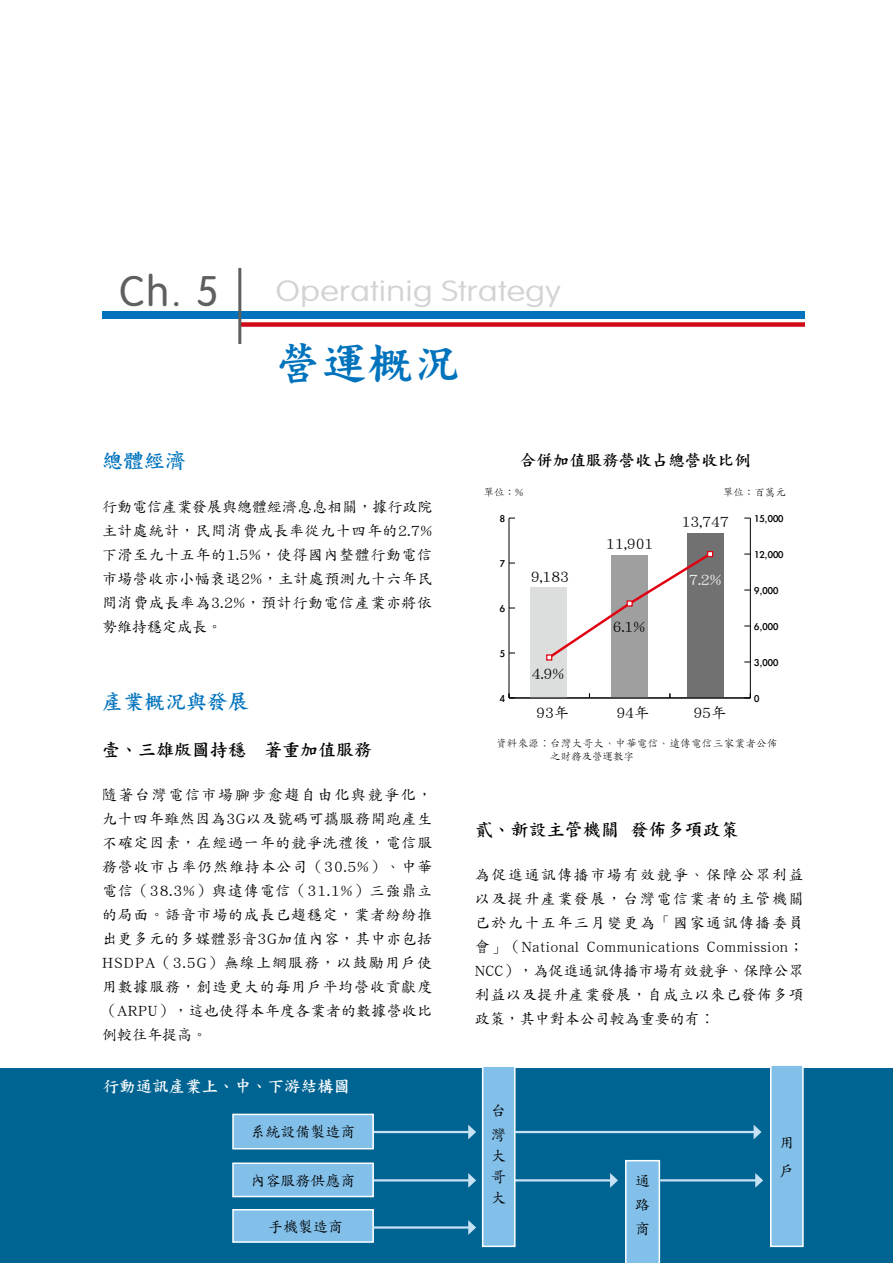
<style>
.page{position:relative;width:893px;height:1263px;background:#fff}
.page>*{position:absolute;margin:0;border:0;box-sizing:border-box;transform-origin:0 0}
.t1{font:45px "DF Kai Shu Std W9";color:#0073bd}
.t2{font:300 42px "VAG Rounded";color:#5d605d}
.t3{font:100 28.8px "VAG Rounded";color:#d3d3d4;scale:1.25 1}
.t4{font:21px "DF Kai Shu Std W7";color:#0073bd}
.t5{font:18px "DF Kai Shu Std W7";color:#000}
.t6{font:16.5px "DF Kai Shu Std W7";color:#fff}
.t7{font:16.5px "DF Kai Shu Std W7";color:#000}
.t8{font:15px/24px "DF Kai Shu Std W5";letter-spacing:.015em;color:#000;text-align:justify}
.t9{font:15px "DF Kai Shu Std W5";color:#fff}
.t10{font:11.25px "Li Gothic Med";color:#000}
.t11{font:10.5px/12.6px "DF Kai Shu Std W3";letter-spacing:.03em;color:#000}
.s1{font-family:"Arial"}
</style>
<div class="page">
<hr style="left:750px;top:518px;width:1px;height:180px;background:#000">
<div style="left:530px;top:588px;width:37px;height:110px;background:#dcdddd"></div>
<div style="left:611px;top:555px;width:37px;height:143px;background:#9f9fa0"></div>
<div style="left:687px;top:533px;width:36px;height:165px;background:#727172"></div>
<hr style="left:509px;top:697px;width:241px;height:1px;background:#000">
<hr style="left:509px;top:518px;width:1px;height:180px;background:#000">
<svg style="left:546px;top:551px;width:167px;height:110px"></svg>
<div style="left:102px;top:311px;width:703px;height:8px;background:#0073bd"></div>
<div style="left:241px;top:322px;width:564px;height:5px;background:#d10b17"></div>
<hr style="left:238px;top:268px;width:3px;height:76px;background:#5d605d">
<div style="left:0;top:1068px;width:893px;height:195px;background:#006493"></div>
<div style="left:233px;top:1210px;width:140px;height:32px;background:#82c0ea"></div>
<div style="left:232px;top:1209px;width:142px;height:34px;border:2px solid #fff"></div>
<hr style="left:371px;top:1131px;width:99px;height:2px;background:#c7e1f5">
<svg style="left:468px;top:1125px;width:8px;height:14px"></svg>
<hr style="left:373px;top:1179px;width:97px;height:2px;background:#c7e1f5">
<svg style="left:468px;top:1173px;width:8px;height:15px"></svg>
<svg style="left:625px;top:1160px;width:35px;height:103px;background:#8dc5eb"></svg>
<div style="left:233px;top:1114px;width:140px;height:35px;background:#82c0ea"></div>
<div style="left:232px;top:1114px;width:142px;height:35px;border:2px solid #fff"></div>
<div style="left:233px;top:1163px;width:140px;height:33px;background:#82c0ea"></div>
<div style="left:232px;top:1162px;width:142px;height:35px;border:2px solid #fff"></div>
<hr style="left:660px;top:1179px;width:97px;height:2px;background:#c7e1f5">
<svg style="left:755px;top:1173px;width:8px;height:15px"></svg>
<hr style="left:373px;top:1226px;width:97px;height:2px;background:#c7e1f5">
<svg style="left:468px;top:1220px;width:8px;height:15px"></svg>
<hr style="left:515px;top:1179px;width:97px;height:2px;background:#c7e1f5">
<svg style="left:610px;top:1173px;width:8px;height:15px"></svg>
<div style="left:483px;top:1066px;width:32px;height:180px;background:#82c0ea"></div>
<div style="left:482px;top:1065px;width:34px;height:182px;border:2px solid #fff"></div>
<hr style="left:515px;top:1131px;width:240px;height:2px;background:#c7e1f5">
<svg style="left:754px;top:1125px;width:7px;height:14px"></svg>
<div style="left:771px;top:1065px;width:32px;height:181px;background:#82c0ea"></div>
<div style="left:770px;top:1064px;width:34px;height:183px;border:2px solid #fff"></div>
<h2 class="t2" style="left:119px;top:267px;width:101px">Ch. 5</h2>
<h3 class="t3" style="left:275px;top:275px;width:230px">Operatinig Strategy</h3>
<h1 class="t1" style="left:276px;top:338px;width:185px">營運概況</h1>
<h3 class="t4" style="left:102px;top:449px;width:85px">總體經濟</h3>
<p class="t8" style="left:102px;top:494px;width:332px">行動電信產業發展與總體經濟息息相關，據行政院主計處統計，民間消費成長率從九十四年的2.7%下滑至九十五年的1.5%，使得國內整體行動電信市場營收亦小幅衰退2%，主計處預測九十六年民間消費成長率為3.2%，預計行動電信產業亦將依勢維持穩定成長。</p>
<h3 class="t4" style="left:102px;top:690px;width:148px">產業概況與發展</h3>
<p class="t5" style="left:102px;top:740px;width:271px">壹、三雄版圖持穩　著重加值服務</p>
<p class="t8" style="left:102px;top:782px;width:332px">隨著台灣電信市場腳步愈趨自由化與競爭化，九十四年雖然因為3G以及號碼可攜服務開跑產生不確定因素，在經過一年的競爭洗禮後，電信服務營收市占率仍然維持本公司（30.5%）、中華電信（38.3%）與遠傳電信（31.1%）三強鼎立的局面。語音市場的成長已趨穩定，業者紛紛推出更多元的多媒體影音3G加值內容，其中亦包括HSDPA（3.5G）無線上網服務，以鼓勵用戶使用數據服務，創造更大的每用戶平均營收貢獻度（ARPU），這也使得本年度各業者的數據營收比例較往年提高。</p>
<p class="t6" style="left:103px;top:1077px;width:249px">行動通訊產業上、中、下游結構圖</p>
<p class="t8" style="left:251px;top:1119px;width:106px">系統設備製造商</p>
<p class="t8" style="left:251px;top:1168px;width:106px">內容服務供應商</p>
<p class="t8" style="left:268px;top:1215px;width:76px">手機製造商</p>
<p class="t7" style="left:520px;top:451px;width:232px">合併加值服務營收占總營收比例</p>
<p class="t11" style="left:483px;top:486px;width:41px">單位：%</p>
<p class="t11" style="left:723px;top:486px;width:64px">單位：百萬元</p>
<p class="t10" style="left:500px;top:513px;width:7px">8</p>
<p class="t10" style="left:500px;top:558px;width:7px">7</p>
<p class="t10" style="left:500px;top:603px;width:7px">6</p>
<p class="t10" style="left:500px;top:648px;width:7px">5</p>
<p class="t10" style="left:500px;top:693px;width:7px">4</p>
<p class="t8" style="left:531px;top:565px;width:40px">9,183</p>
<p class="t8" style="left:532px;top:662px;width:34px">4.9%</p>
<p class="t8" style="left:606px;top:532px;width:49px">11,901</p>
<p class="t8" style="left:613px;top:615px;width:34px">6.1%</p>
<p class="t8" style="left:682px;top:510px;width:49px">13,747</p>
<p class="t9" style="left:689px;top:572px;width:34px">7.2%</p>
<p class="t8" style="left:536px;top:700px;width:34px">93年</p>
<p class="t8" style="left:616px;top:700px;width:34px">94年</p>
<p class="t8" style="left:693px;top:700px;width:34px">95年</p>
<p class="t10" style="left:754px;top:513px;width:31px">15<span class="s1">,</span>000</p>
<p class="t10" style="left:754px;top:549px;width:31px">12<span class="s1">,</span>000</p>
<p class="t10" style="left:754px;top:585px;width:26px">9<span class="s1">,</span>000</p>
<p class="t10" style="left:754px;top:621px;width:26px">6<span class="s1">,</span>000</p>
<p class="t10" style="left:754px;top:657px;width:26px">3<span class="s1">,</span>000</p>
<p class="t10" style="left:754px;top:693px;width:7px">0</p>
<p class="t11" style="left:550px;top:737px;width:229px;text-indent:-54px">資料來源︰台灣大哥大、中華電信、遠傳電信三家業者公佈之財務及營運數字</p>
<p class="t5" style="left:475px;top:820px;width:265px">貳、新設主管機關 發佈多項政策</p>
<p class="t8" style="left:475px;top:862px;width:330px">為促進通訊傳播市場有效競爭、保障公眾利益以及提升產業發展，台灣電信業者的主管機關已於九十五年三月變更為「國家通訊傳播委員會」（National Communications Commission；NCC），為促進通訊傳播市場有效競爭、保障公眾利益以及提升產業發展，自成立以來已發佈多項政策，其中對本公司較為重要的有︰</p>
<p class="t8" style="left:491px;top:1098px;width:16px">台灣</p>
<p class="t8" style="left:491px;top:1145px;width:16px;line-height:21px">大哥大</p>
<p class="t8" style="left:635px;top:1169px;width:16px">通路商</p>
<p class="t8" style="left:779px;top:1128px;width:16px;line-height:28.5px">用戶</p>
</div>
